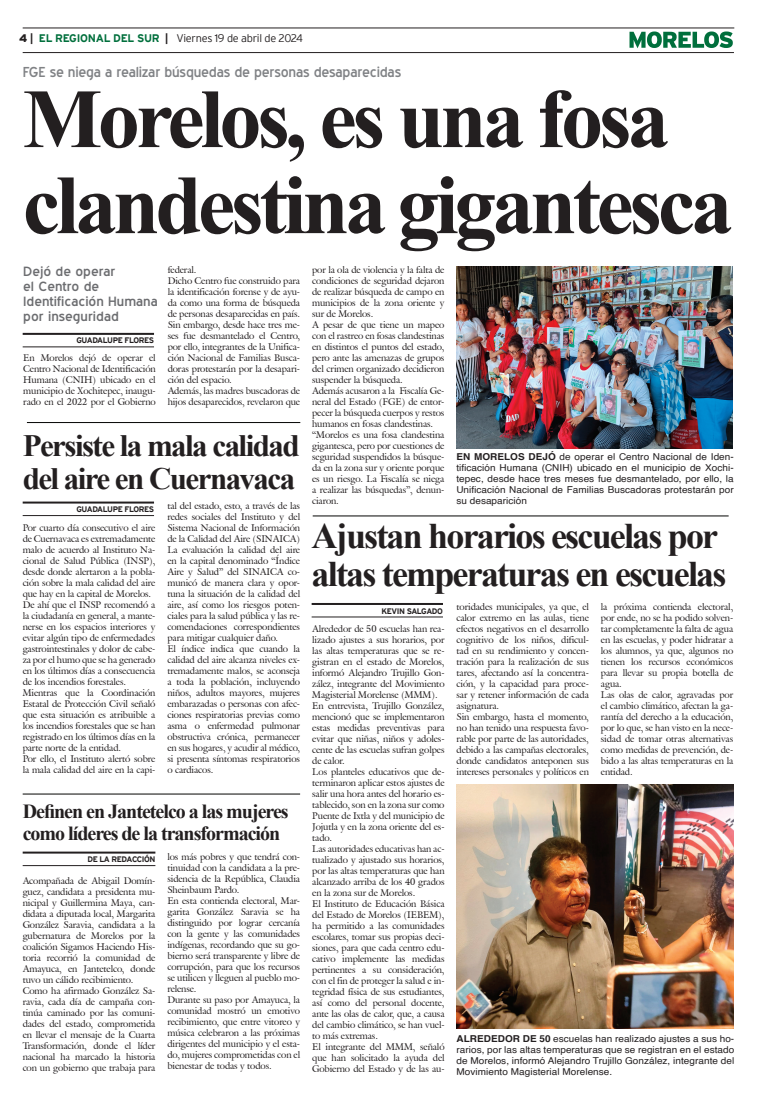
<style>
.page{position:relative;width:757px;height:1106px;background:#fff}
.page>*{position:absolute;margin:0;border:0;box-sizing:border-box;transform-origin:0 0}
.t1{font:700 84px/86px "Times New Roman";letter-spacing:-.05em;color:#231f20}
.t2{font:700 36px/38px "Times New Roman";letter-spacing:-.05em;color:#231f20}
.t3{font:700 31px/33px "Times New Roman";letter-spacing:-.05em;color:#231f20}
.t4{font:700 20px/22px "Times New Roman";letter-spacing:-.05em;color:#231f20}
.t5{font:14px "Blue Highway";letter-spacing:-.015em;color:#808285;scale:1.05 1}
.t6{font:13px/15px "Blue Highway";color:#6c6d70;scale:1.1 1}
.t7{font:300 11px "Interstate";letter-spacing:-.025em;color:#231f20}
.t8{font:9.5px/11px "Galliard IT Cby BT";letter-spacing:-.01em;color:#231f20}
.t9{font:9.5px/11px "Helvetica";letter-spacing:.005em;color:#231f20;text-align:justify;scale:1.05 1}
.t10{font:700 8px "Interstate";letter-spacing:-.05em;color:#231f20}
.s1{font-weight:900}
.s2{font-weight:700}
.s3{font-weight:700;color:#006f3c}
</style>
<div class="page">
<hr style="left:23px;top:28px;width:711px;height:1px;background:#231f20">
<hr style="left:23px;top:52px;width:711px;height:1px;background:#231f20">
<svg style="left:629px;top:31px;width:104px;height:17px"></svg>
<hr style="left:23px;top:333px;width:131px;height:2px;background:#231f20">
<hr style="left:23px;top:346px;width:131px;height:1px;background:#231f20">
<hr style="left:23px;top:851px;width:132px;height:2px;background:#231f20">
<hr style="left:23px;top:865px;width:132px;height:1px;background:#231f20">
<hr style="left:23px;top:793px;width:277px;height:1px;background:#040503">
<hr style="left:23px;top:501px;width:131px;height:2px;background:#231f20">
<hr style="left:23px;top:515px;width:131px;height:1px;background:#231f20">
<hr style="left:27px;top:422px;width:273px;height:1px;background:#040503">
<hr style="left:312px;top:603px;width:131px;height:2px;background:#231f20">
<hr style="left:312px;top:616px;width:131px;height:1px;background:#231f20">
<img style="left:457px;top:266px;width:276px;height:182px">
<hr style="left:313px;top:515px;width:416px;height:1px;background:#040503">
<img style="left:457px;top:784px;width:276px;height:244px">
<p class="t7" style="left:19px;top:32px;width:285px"><span class="s1">4</span> <span class="s2">|</span> <span class="s3">EL REGIONAL DEL SUR</span> <span class="s2">|</span> Viernes 19 de abril de 2024</p>
<h3 class="t5" style="left:23px;top:63px;width:362px">FGE se niega a realizar búsquedas de personas desaparecidas</h3>
<h1 class="t1" style="left:23px;top:73px;width:712px">Morelos, es una fosa clandestina gigantesca</h1>
<h3 class="t6" style="left:23px;top:264px;width:124px">Dejó de operar<br>el Centro de<br>Identificación Humana por inseguridad</h3>
<p class="t10" style="left:76px;top:336px;width:79px">GUADALUPE FLORES</p>
<p class="t8" style="left:312px;top:264px;width:134px">por la ola de violencia y la falta de condiciones de seguridad dejaron de realizar búsqueda de campo en municipios de la zona oriente y sur de Morelos.<br>A pesar de que tiene un mapeo con el rastreo en fosas clandestinas en distintos el puntos del estado, pero ante las amenazas de grupos del crimen organizado decidieron suspender la búsqueda.<br>Además acusaron a la Fiscalía Ge&shy;neral del Estado (FGE) de entor&shy;pecer la búsqueda cuerpos y restos humanos en fosas clandestinas. “Morelos es una fosa clandestina gigantesca, pero por cuestiones de seguridad suspendidos la búsque&shy;da en la zona sur y oriente porque es un riesgo. La Fiscalía se niega a realizar las búsquedas”, denun&shy;ciaron.</p>
<p class="t8" style="left:168px;top:264px;width:134px">federal.<br>Dicho Centro fue construido para la identificación forense y de ayu&shy;da como una forma de búsqueda de personas desaparecidas en país.<br>Sin embargo, desde hace tres me&shy;ses fue desmantelado el Centro, por ello, integrantes de la Unifica&shy;ción Nacional de Familias Busca&shy;doras protestarán por la desapari&shy;ción del espacio.<br>Además, las madres buscadoras de hijos desaparecidos, revelaron que</p>
<p class="t8" style="left:23px;top:352px;width:134px;text-align:justify">En Morelos dejó de operar el Centro Nacional de Identificación Humana (CNIH) ubicado en el municipio de Xochitepec, inaugu&shy;rado en el 2022 por el Gobierno</p>
<h3 class="t3" style="left:23px;top:428px;width:278px">Persiste la mala calidad del aire en Cuernavaca</h3>
<p class="t10" style="left:76px;top:505px;width:79px">GUADALUPE FLORES</p>
<p class="t9" style="left:456px;top:451px;width:266px"><span class="s2">EN MORELOS DEJÓ</span> de operar el Centro Nacional de Iden&shy;tificación Humana (CNIH) ubicado en el municipio de Xochi&shy;tepec, desde hace tres meses fue desmantelado, por ello, la Unificación Nacional de Familias Buscadoras protestarán por su desaparición</p>
<p class="t8" style="left:167px;top:500px;width:134px">tal del estado, esto, a través de las redes sociales del Instituto y del<br>Sistema Nacional de Información de la Calidad del Aire (SINAICA)<br>La evaluación la calidad del aire en la capital denominado “Índice<br>Aire y Salud” del SINAICA co&shy;municó de manera clara y opor&shy;tuna la situación de la calidad del aire, así como los riesgos poten&shy;ciales para la salud pública y las re&shy;comendaciones correspondientes para mitigar cualquier daño.<br>El índice indica que cuando la calidad del aire alcanza niveles ex&shy;tremadamente malos, se aconseja a toda la población, incluyendo niños, adultos mayores, mujeres embarazadas o personas con afec&shy;ciones respiratorias previas como asma o enfermedad pulmonar obstructiva crónica, permanecer en sus hogares, y acudir al médico, si presenta síntomas respiratorios o cardiacos.</p>
<h2 class="t2" style="left:312px;top:516px;width:416px">Ajustan horarios escuelas por altas temperaturas en escuelas</h2>
<p class="t10" style="left:381px;top:606px;width:63px">KEVIN SALGADO</p>
<p class="t8" style="left:23px;top:522px;width:134px">Por cuarto día consecutivo el aire de Cuernavaca es extremadamente malo de acuerdo al Instituto Na&shy;cional de Salud Pública (INSP), desde donde alertaron a la pobla&shy;ción sobre la mala calidad del aire que hay en la capital de Morelos.<br>De ahí que el INSP recomendó a la ciudadanía en general, a mante&shy;nerse en los espacios interiores y evitar algún tipo de enfermedades gastrointestinales y dolor de cabe&shy;za por el humo que se ha generado en los últimos días a consecuencia de los incendios forestales.<br>Mientras que la Coordinación<br>Estatal de Protección Civil señaló que esta situación es atribuible a los incendios forestales que se han registrado en los últimos días en la parte norte de la entidad.<br>Por ello, el Instituto alertó sobre la mala calidad del aire en la capi-</p>
<p class="t8" style="left:456px;top:601px;width:134px">toridades municipales, ya que, el calor extremo en las aulas, tiene efectos negativos en el desarrollo cognitivo de los niños, dificul&shy;tad en su rendimiento y concen&shy;tración para la realización de sus tares, afectando así la concentra&shy;ción, y la capacidad para proce&shy;sar y retener información de cada asignatura.<br>Sin embargo, hasta el momento, no han tenido una respuesta favo&shy;rable por parte de las autoridades, debido a las campañas electorales, donde candidatos anteponen sus intereses personales y políticos en</p>
<p class="t8" style="left:601px;top:601px;width:134px">la próxima contienda electoral, por ende, no se ha podido solven&shy;tar completamente la falta de agua en las escuelas, y poder hidratar a los alumnos, ya que, algunos no tienen los recursos económicos para llevar su propia botella de agua.<br>Las olas de calor, agravadas por el cambio climático, afectan la ga&shy;rantía del derecho a la educación, por lo que, se han visto en la nece&shy;sidad de tomar otras alternativas como medidas de prevención, de&shy;bido a las altas temperaturas en la entidad.</p>
<p class="t8" style="left:312px;top:623px;width:134px">Alrededor de 50 escuelas han rea&shy;lizado ajustes a sus horarios, por las altas temperaturas que se re&shy;gistran en el estado de Morelos, informó Alejandro Trujillo Gon&shy;zález, integrante del Movimiento<br>Magisterial Morelense (MMM).<br>En entrevista, Trujillo González, mencionó que se implementaron estas medidas preventivas para evitar que niñas, niños y adoles&shy;cente de las escuelas sufran golpes de calor.<br>Los planteles educativos que de&shy;terminaron aplicar estos ajustes de salir una hora antes del horario es&shy;tablecido, son en la zona sur como<br>Puente de Ixtla y del municipio de<br>Jojutla y en la zona oriente del es&shy;tado.<br>Las autoridades educativas han ac&shy;tualizado y ajustado sus horarios, por las altas temperaturas que han alcanzado arriba de los 40 grados en la zona sur de Morelos.<br>El Instituto de Educación Básica del Estado de Morelos (IEBEM), ha permitido a las comunidades escolares, tomar sus propias deci&shy;siones, para que cada centro edu&shy;cativo implemente las medidas pertinentes a su consideración, con el fin de proteger la salud e in&shy;tegridad física de sus estudiantes, así como del personal docente, ante las olas de calor, que, a causa del cambio climático, se han vuel&shy;to más extremas.<br>El integrante del MMM, señaló que han solicitado la ayuda del<br>Gobierno del Estado y de las au-</p>
<h3 class="t4" style="left:23px;top:799px;width:268px">Definen en Jantetelco a las mujeres como líderes de la transformación</h3>
<p class="t10" style="left:87px;top:855px;width:69px">DE LA REDACCIÓN</p>
<p class="t8" style="left:167px;top:851px;width:134px">los más pobres y que tendrá con&shy;tinuidad con la candidata a la pre&shy;sidencia de la República, Claudia<br>Sheinbaum Pardo.<br>En esta contienda electoral, Mar&shy;garita González Saravia se ha distinguido por lograr cercanía con la gente y las comunidades indígenas, recordando que su go&shy;bierno será transparente y libre de corrupción, para que los recursos se utilicen y lleguen al pueblo mo&shy;relense.<br>Durante su paso por Amayuca, la comunidad mostró un emotivo recibimiento, que entre vitoreo y música celebraron a las próximas dirigentes del municipio y el esta&shy;do, mujeres comprometidas con el bienestar de todas y todos.</p>
<p class="t8" style="left:23px;top:875px;width:134px">Acompañada de Abigail Domín&shy;guez, candidata a presidenta mu&shy;nicipal y Guillermina Maya, can&shy;didata a diputada local, Margarita<br>González Saravia, candidata a la gubernatura de Morelos por la coalición Sigamos Haciendo His&shy;toria recorrió la comunidad de<br>Amayuca, en Jantetelco, donde tuvo un cálido recibimiento.<br>Como ha afirmado González Sa&shy;ravia, cada día de campaña con&shy;tinúa caminado por las comuni&shy;dades del estado, comprometida en llevar el mensaje de la Cuarta<br>Transformación, donde el líder nacional ha marcado la historia con un gobierno que trabaja para</p>
<p class="t9" style="left:456px;top:1033px;width:266px"><span class="s2">ALREDEDOR DE 50</span> escuelas han realizado ajustes a sus ho&shy;rarios, por las altas temperaturas que se registran en el estado de Morelos, informó Alejandro Trujillo González, integrante del Movimiento Magisterial Morelense.</p>
</div>
